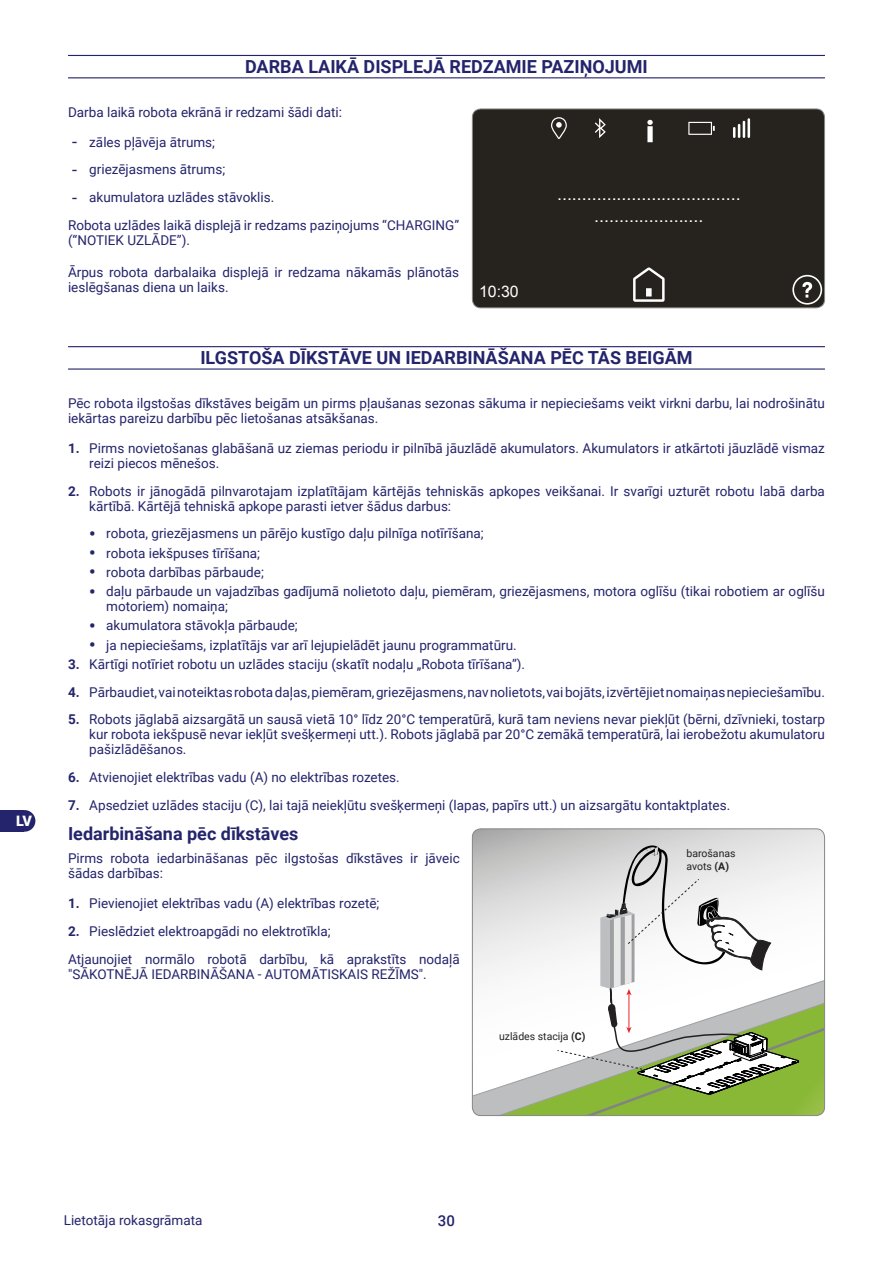
<style>
.page{position:relative;width:893px;height:1263px;background:#fff}
.page>*{position:absolute;margin:0;border:0;box-sizing:border-box;transform-origin:0 0}
.t1{font:700 18px "Roboto";color:#24246c}
.t2{font:17.85px/21.5px "Arial";color:#fff;text-align:center}
.t3{font:15.9px "Arial";color:#fff}
.t4{font:500 15px "Roboto";color:#24246c}
.t5{font:900 14.4px "Roboto";color:#fff}
.t6{font:13.5px/15px "Roboto";color:#24246c}
.t7{font:10.5px/12.6px "Roboto";color:#232021}
.s1{font-size:18px}
.s2{font-weight:700}
.s3{font-weight:700;font-size:18px}
</style>
<div class="page">
<div style="left:0;top:810px;width:24px;height:22px;background:#24246c"></div>
<div style="left:14px;top:810px;width:21px;height:22px;background:#24246c;border-radius:50%"></div>
<hr style="left:68px;top:55px;width:757px;height:1px;background:#24246c">
<hr style="left:68px;top:77px;width:757px;height:1px;background:#24246c">
<hr style="left:68px;top:346px;width:757px;height:1px;background:#24246c">
<hr style="left:68px;top:368px;width:757px;height:2px;background:#24246c">
<div style="left:472px;top:109px;width:353px;height:199px;background:#26231e"></div>
<svg style="left:688px;top:122px;width:27px;height:13px"></svg>
<svg style="left:551px;top:117px;width:16px;height:22px"></svg>
<svg style="left:595px;top:118px;width:11px;height:20px"></svg>
<svg style="left:633px;top:267px;width:32px;height:35px"></svg>
<div style="left:646px;top:288px;width:6px;height:8px;background:#fff"></div>
<svg style="left:792px;top:275px;width:30px;height:30px"></svg>
<svg style="left:647px;top:120px;width:6px;height:22px"></svg>
<hr style="left:747px;top:118px;width:3px;height:20px;background:#fff">
<svg style="left:733px;top:121px;width:12px;height:17px"></svg>
<div style="left:472px;top:109px;width:353px;height:199px;border:1px solid #878787;border-radius:9px"></div>
<svg style="left:472px;top:829px;width:353px;height:145px"></svg>
<svg style="left:472px;top:974px;width:353px;height:141px"></svg>
<svg style="left:556px;top:845px;width:243px;height:249px"></svg>
<div style="left:472px;top:828px;width:353px;height:288px;border:1px solid #878787;border-radius:9px"></div>
<p class="t5" style="left:16px;top:811px;width:17px">LV</p>
<h1 class="t1" style="left:245px;top:54px;width:404px">DARBA LAIKĀ DISPLEJĀ REDZAMIE PAZIŅOJUMI</h1>
<p class="t6" style="left:68px;top:104px;width:276px">Darba laikā robota ekrānā ir redzami šādi dati:</p>
<p class="t6" style="left:72px;top:134px;width:144px"><span class="s1">-</span> zāles pļāvēja ātrums;</p>
<p class="t6" style="left:72px;top:162px;width:155px"><span class="s1">-</span> griezējasmens ātrums;</p>
<p class="t6" style="left:68px;top:183px;width:393px;line-height:27.8px;text-indent:4px"><span class="s1">-</span> akumulatora uzlādes stāvoklis.<br>Robota uzlādes laikā displejā ir redzams paziņojums “CHARGING”</p>
<p class="t6" style="left:68px;top:232px;width:123px">(“NOTIEK UZLĀDE”).</p>
<p class="t6" style="left:68px;top:264px;width:393px">Ārpus robota darbalaika displejā ir redzama nākamās plānotās ieslēgšanas diena un laiks.</p>
<h2 class="t2" style="left:557px;top:184px;width:185px">..................................... ......................</h2>
<p class="t3" style="left:479px;top:281px;width:41px">10:30</p>
<h1 class="t1" style="left:200px;top:345px;width:494px">ILGSTOŠA DĪKSTĀVE UN IEDARBINĀŠANA PĒC TĀS BEIGĀM</h1>
<p class="t6" style="left:68px;top:395px;width:758px">Pēc robota ilgstošas dīkstāves beigām un pirms pļaušanas sezonas sākuma ir nepieciešams veikt virkni darbu, lai nodrošinātu iekārtas pareizu darbību pēc lietošanas atsākšanas.</p>
<p class="t6" style="left:89px;top:440px;width:737px;text-indent:-21px"><span class="s2">1.</span> Pirms novietošanas glabāšanā uz ziemas periodu ir pilnībā jāuzlādē akumulators. Akumulators ir atkārtoti jāuzlādē vismaz reizi piecos mēnešos.</p>
<p class="t6" style="left:89px;top:483px;width:737px;text-indent:-21px"><span class="s2">2.</span> Robots ir jānogādā pilnvarotajam izplatītājam kārtējās tehniskās apkopes veikšanai. Ir svarīgi uzturēt robotu labā darba kārtībā. Kārtējā tehniskā apkope parasti ietver šādus darbus:</p>
<p class="t6" style="left:89px;top:526px;width:396px"><span class="s3">•</span> robota, griezējasmens un pārējo kustīgo daļu pilnīga notīrīšana;</p>
<p class="t6" style="left:89px;top:545px;width:172px"><span class="s3">•</span> robota iekšpuses tīrīšana;</p>
<p class="t6" style="left:89px;top:564px;width:176px"><span class="s3">•</span> robota darbības pārbaude;</p>
<p class="t6" style="left:106px;top:583px;width:720px;text-indent:-17px"><span class="s3">•</span> daļu pārbaude un vajadzības gadījumā nolietoto daļu, piemēram, griezējasmens, motora oglīšu (tikai robotiem ar oglīšu motoriem) nomaiņa;</p>
<p class="t6" style="left:89px;top:618px;width:210px"><span class="s3">•</span> akumulatora stāvokļa pārbaude;</p>
<p class="t6" style="left:89px;top:637px;width:429px"><span class="s3">•</span> ja nepieciešams, izplatītājs var arī lejupielādēt jaunu programmatūru.</p>
<p class="t6" style="left:68px;top:656px;width:459px"><span class="s2">3.</span> Kārtīgi notīriet robotu un uzlādes staciju (skatīt nodaļu „Robota tīrīšana”).</p>
<p class="t6" style="left:68px;top:684px;width:758px"><span class="s2">4.</span> Pārbaudiet, vai noteiktas robota daļas, piemēram, griezējasmens, nav nolietots, vai bojāts, izvērtējiet nomaiņas nepieciešamību.</p>
<p class="t6" style="left:89px;top:712px;width:737px;text-align:justify;text-indent:-21px"><span class="s2">5.</span> Robots jāglabā aizsargātā un sausā vietā 10° līdz 20°C temperatūrā, kurā tam neviens nevar piekļūt (bērni, dzīvnieki, tostarp kur robota iekšpusē nevar iekļūt svešķermeņi utt.). Robots jāglabā par 20°C zemākā temperatūrā, lai ierobežotu akumulatoru pašizlādēšanos.</p>
<p class="t6" style="left:68px;top:769px;width:333px"><span class="s2">6.</span> Atvienojiet elektrības vadu (A) no elektrības rozetes.</p>
<p class="t6" style="left:68px;top:797px;width:664px"><span class="s2">7.</span> Apsedziet uzlādes staciju (C), lai tajā neiekļūtu svešķermeņi (lapas, papīrs utt.) un aizsargātu kontaktplates.</p>
<h1 class="t1" style="left:68px;top:821px;width:232px">Iedarbināšana pēc dīkstāves</h1>
<p class="t6" style="left:68px;top:850px;width:393px">Pirms robota iedarbināšanas pēc ilgstošas dīkstāves ir jāveic šādas darbības:</p>
<p class="t6" style="left:68px;top:895px;width:313px"><span class="s2">1.</span> Pievienojiet elektrības vadu (A) elektrības rozetē;</p>
<p class="t6" style="left:68px;top:917px;width:393px;line-height:27.8px"><span class="s2">2.</span> Pieslēdziet elektroapgādi no elektrotīkla;<br>Atjaunojiet normālo robotā darbību, kā aprakstīts nodaļā</p>
<p class="t6" style="left:68px;top:966px;width:360px">"SĀKOTNĒJĀ IEDARBINĀŠANA - AUTOMĀTISKAIS REŽĪMS".</p>
<p class="t7" style="left:686px;top:847px;width:51px">barošanas avots <span class="s2">(A)</span></p>
<p class="t7" style="left:499px;top:1029px;width:88px">uzlādes stacija <span class="s2">(C)</span></p>
<p class="t6" style="left:64px;top:1212px;width:140px">Lietotāja rokasgrāmata</p>
<p class="t4" style="left:438px;top:1210px;width:19px">30</p>
</div>
